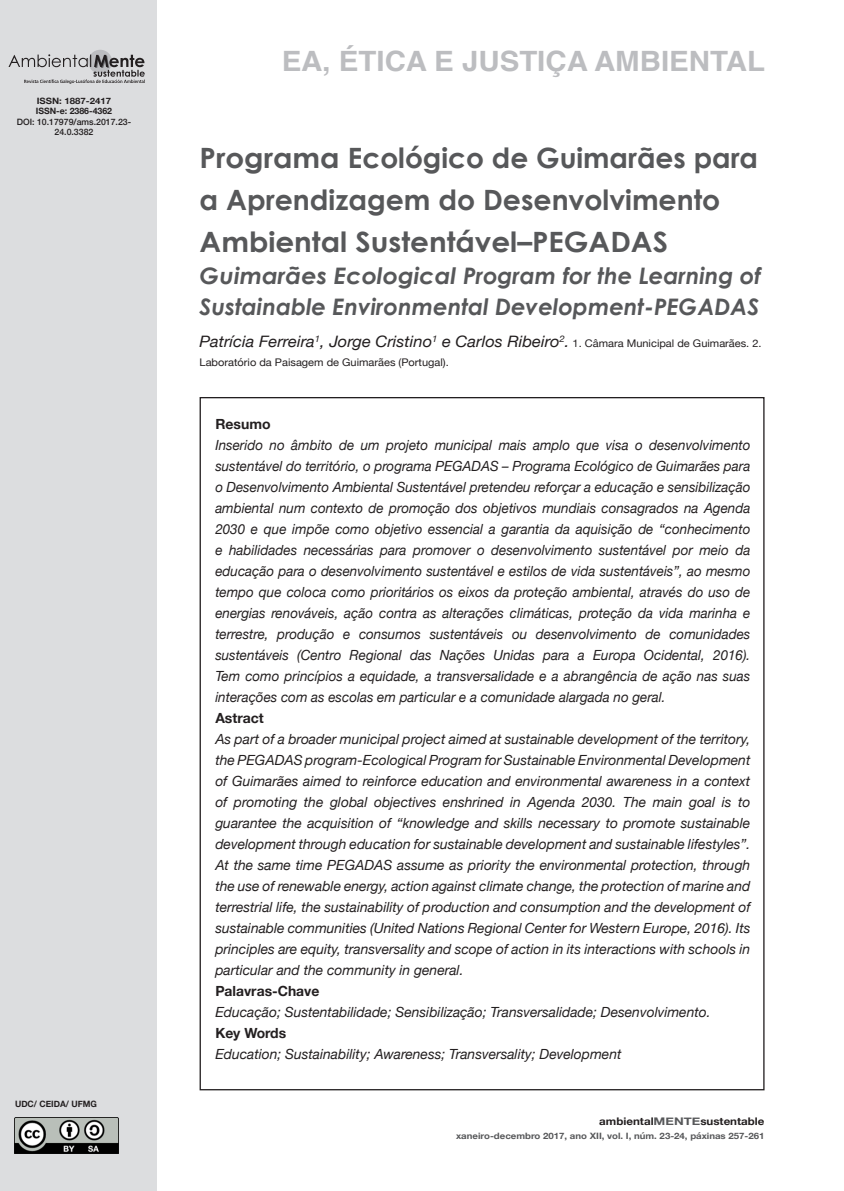
<style>
.page{position:relative;width:844px;height:1191px;background:#fff}
.page>*{position:absolute;margin:0;border:0;box-sizing:border-box;transform-origin:0 0}
.t1{font:700 28px/42px "Century Gothic";color:#57585a;scale:1.05 1}
.t2{font:700 28px "Helvetica";color:#bcbdc0;scale:1.05 1}
.t3{font:italic 700 22.75px/31.5px "Century Gothic";color:#57585a;scale:1.05 1}
.t4{font:700 17.5px "Century Gothic";color:#57585a;scale:1.1 1}
.t5{font:italic 15.75px "Helvetica Neue";color:#231f20;scale:1.05 1}
.t6{font:italic 14px/21px "Helvetica Neue";color:#231f20;text-align:justify}
.t7{font:italic 14px/21px "Helvetica Neue";color:#231f20;text-align:justify;scale:.96 1}
.t8{font:700 14px "Helvetica Neue";color:#231f20}
.t9{font:10.5px "Helvetica Neue";color:#231f20;scale:1.05 1}
.t10{font:700 10.5px "Helvetica Neue";color:#231f20;scale:1.1 1}
.t11{font:700 8.75px "Helvetica Neue";color:#57585a;scale:1.1 1}
.t12{font:500 8.75px/10.5px "Helvetica Neue";color:#231f20;text-align:center}
.t13{font:700 8.75px/10.5px "Helvetica Neue";color:#231f20;scale:1.1 1}
.t14{font:700 8.75px "Helvetica Neue";color:#231f20}
.s1{font-style:normal;font-size:10.5px}
.s2{color:#57585a}
</style>
<div class="page">
<div style="left:0;top:0;width:157px;height:1191px;background:#dcdddf"></div>
<div style="left:88px;top:50px;width:24px;height:24px;background:#bcbdc0;border-radius:50%"></div>
<svg style="left:8px;top:54px;width:137px;height:30px"></svg>
<img style="left:15px;top:1117px;width:103px;height:36px">
<p class="t13" style="left:36px;top:95px;width:71px">ISSN: 1887-2417<br>ISSN-e: 2386-4362</p>
<p class="t12" style="left:17px;top:116px;width:116px">DOI: 10.17979/ams.2017.23-<br>24.0.3382</p>
<p class="t14" style="left:15px;top:1098px;width:83px">UDC/ CEIDA/ UFMG</p>
<h1 class="t2" style="left:281px;top:49px;width:461px">EA, ÉTICA E JUSTIÇA AMBIENTAL</h1>
<h1 class="t1" style="left:199px;top:136px;width:533px">Programa Ecológico de Guimarães para a Aprendizagem do Desenvolvimento<br>Ambiental Sustentável–PEGADAS</h1>
<h2 class="t3" style="left:199px;top:259px;width:536px">Guimarães Ecological Program for the Learning of<br>Sustainable Environmental Development-PEGADAS</h2>
<p class="t5" style="left:199px;top:332px;width:536px">Patrícia Ferreira<sup>1</sup>, Jorge Cristino<sup>1</sup> e Carlos Ribeiro<sup>2</sup>. <span class="s1">1. Câmara Municipal de Guimarães. 2.</span></p>
<p class="t9" style="left:199px;top:356px;width:239px">Laboratório da Paisagem de Guimarães (Portugal).</p>
<p class="t8" style="left:215px;top:415px;width:57px">Resumo</p>
<p class="t7" style="left:215px;top:434px;width:558px">Inserido no âmbito de um projeto municipal mais amplo que visa o desenvolvimento sustentável do território, o programa PEGADAS – Programa Ecológico de Guimarães para o Desenvolvimento Ambiental Sustentável pretendeu reforçar a educação e sensibilização ambiental num contexto de promoção dos objetivos mundiais consagrados na Agenda 2030 e que impõe como objetivo essencial a garantia da aquisição de “conhecimento e habilidades necessárias para promover o desenvolvimento sustentável por meio da educação para o desenvolvimento sustentável e estilos de vida sustentáveis”, ao mesmo tempo que coloca como prioritários os eixos da proteção ambiental, através do uso de energias renováveis, ação contra as alterações climáticas, proteção da vida marinha e terrestre, produção e consumos sustentáveis ou desenvolvimento de comunidades sustentáveis (Centro Regional das Nações Unidas para a Europa Ocidental, 2016).<br>Tem como princípios a equidade, a transversalidade e a abrangência de ação nas suas interações com as escolas em particular e a comunidade alargada no geral.</p>
<p class="t8" style="left:215px;top:709px;width:50px">Astract</p>
<p class="t6" style="left:215px;top:728px;width:536px">As part of a broader municipal project aimed at sustainable development of the territory, the PEGADAS program-Ecological Program for Sustainable Environmental Development of Guimarães aimed to reinforce education and environmental awareness in a context of promoting the global objectives enshrined in Agenda 2030. The main goal is to guarantee the acquisition of “knowledge and skills necessary to promote sustainable development through education for sustainable development and sustainable lifestyles”.<br>At the same time PEGADAS assume as priority the environmental protection, through the use of renewable energy, action against climate change, the protection of marine and terrestrial life, the sustainability of production and consumption and the development of sustainable communities (United Nations Regional Center for Western Europe, 2016). Its principles are equity, transversality and scope of action in its interactions with schools in particular and the community in general.</p>
<p class="t8" style="left:215px;top:982px;width:105px">Palavras-Chave</p>
<p class="t6" style="left:215px;top:1001px;width:496px">Educação; Sustentabilidade; Sensibilização; Transversalidade; Desenvolvimento.</p>
<p class="t8" style="left:215px;top:1024px;width:72px">Key Words</p>
<p class="t6" style="left:215px;top:1043px;width:407px">Education; Sustainability; Awareness; Transversality; Development</p>
<p class="t10" style="left:599px;top:1115px;width:152px">ambiental<span class="s2">MENTE</span>sustentable</p>
<p class="t11" style="left:456px;top:1131px;width:282px">xaneiro-decembro 2017, ano XII, vol. I, núm. 23-24, páxinas 257-261</p>
<p class="t4" style="left:732px;top:1130px;width:31px">257</p>
</div>
